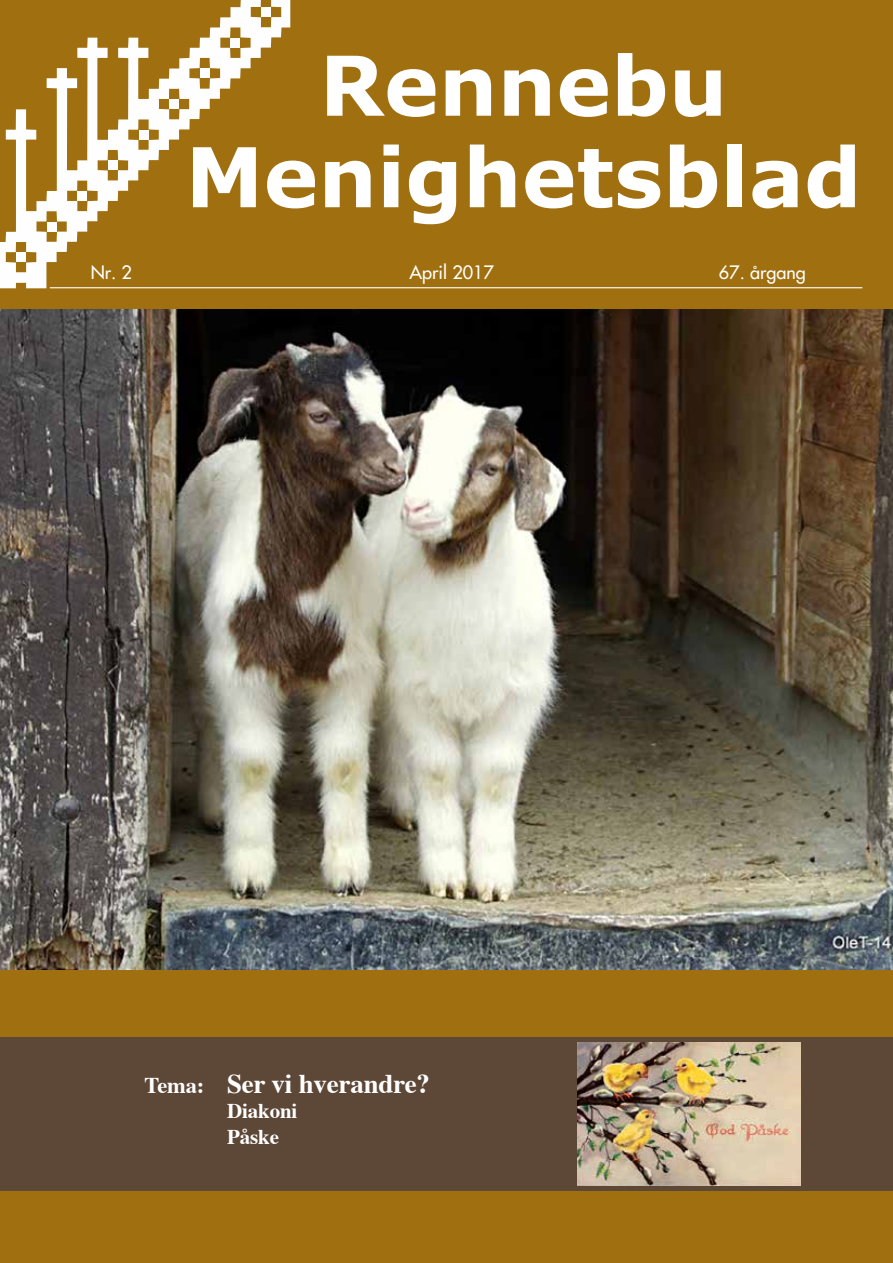
<style>
.page{position:relative;width:893px;height:1263px;background:#fff}
.page>*{position:absolute;margin:0;border:0;box-sizing:border-box;transform-origin:0 0}
.t1{font:700 82.5px/91.5px "Verdana";color:#fff;text-align:center}
.t2{font:700 27px "Times";letter-spacing:-.005em;color:#fff}
.t3{font:700 21px/25.2px "Times";letter-spacing:-.005em;color:#fff}
.t4{font:18px "Futura";color:#fff}
.s1{font-size:22.5px}
</style>
<div class="page">
<div style="left:0;top:231px;width:893px;height:262px;background:#a07010"></div>
<div style="left:0;top:0;width:893px;height:288px;background:#a07010"></div>
<svg style="left:0;top:0;width:290px;height:288px"></svg>
<hr style="left:50px;top:287px;width:812px;height:1px;background:#fff">
<div style="left:0;top:963px;width:893px;height:300px;background:#a07010"></div>
<img style="left:0;top:309px;width:893px;height:660px">
<div style="left:0;top:1037px;width:893px;height:154px;background:#5d4736"></div>
<img style="left:578px;top:1042px;width:223px;height:144px">
<h1 class="t1" style="left:185px;top:37px;width:678px">Rennebu<br>Menighetsblad</h1>
<p class="t4" style="left:91px;top:261px;width:43px">Nr. 2</p>
<p class="t4" style="left:410px;top:261px;width:86px">April 2017</p>
<p class="t4" style="left:719px;top:261px;width:88px">67. årgang</p>
<h2 class="t2" style="left:145px;top:1058px;width:287px"><span class="s1">Tema:</span> Ser vi hverandre?</h2>
<p class="t3" style="left:227px;top:1096px;width:72px">Diakoni<br>Påske</p>
</div>
